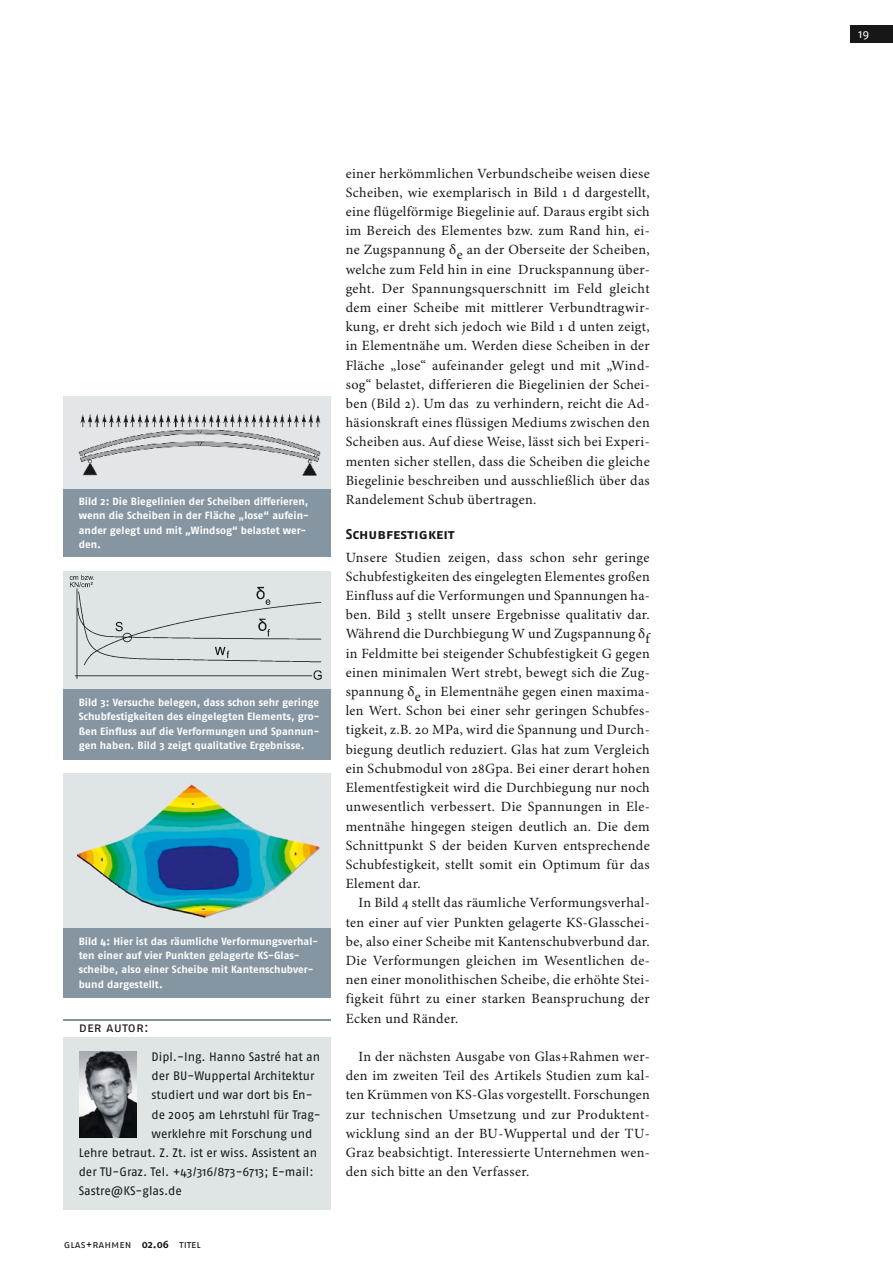
<style>
.page{position:relative;width:893px;height:1263px;background:#fff}
.page>*{position:absolute;margin:0;border:0;box-sizing:border-box;transform-origin:0 0}
.t1{font:14.1px/19.2px "Minion Pro";letter-spacing:.025em;color:#171717;text-align:justify}
.t2{font:14.1px "Fago No Bold Caps";letter-spacing:.005em;color:#171717}
.t3{font:13.5px "Fago No Regular Caps";letter-spacing:.01em;color:#171717}
.t4{font:12.3px "Fago No";color:#171717}
.t5{font:12px "Fago No";color:#fff}
.t6{font:700 10.5px/14.4px "Fago No";letter-spacing:.005em;color:#fff}
.t7{font:10.5px "Fago No Regular Caps";letter-spacing:-.005em;color:#171717}
.s1{font-family:"Fago No";font-weight:700}
</style>
<div class="page">
<hr style="left:850px;top:25px;width:43px;height:2px;background:#171717">
<div style="left:850px;top:27px;width:43px;height:16px;background:#171717"></div>
<div style="left:64px;top:1019px;width:267px;height:191px;background:#dfe5e5"></div>
<hr style="left:64px;top:1019px;width:267px;height:2px;background:#8695a2">
<div style="left:64px;top:1021px;width:267px;height:15px;background:#fff"></div>
<img style="left:79px;top:1051px;width:58px;height:87px">
<img style="left:64px;top:396px;width:267px;height:93px">
<div style="left:64px;top:571px;width:267px;height:118px;background:#dfe5e5"></div>
<img style="left:69px;top:575px;width:253px;height:105px">
<div style="left:64px;top:773px;width:267px;height:162px;background:#dfe5e5"></div>
<img style="left:72px;top:783px;width:248px;height:135px">
<div style="left:64px;top:489px;width:267px;height:67px;background:#8695a2"></div>
<div style="left:64px;top:689px;width:267px;height:70px;background:#8695a2"></div>
<div style="left:64px;top:928px;width:267px;height:69px;background:#8695a2"></div>
<p class="t6" style="left:79px;top:494px;width:232px">Bild 2: Die Biegelinien der Scheiben differieren, wenn die Scheiben in der Fläche „lose“ aufein&shy;ander gelegt und mit „Windsog“ belastet wer&shy;den.</p>
<p class="t6" style="left:79px;top:695px;width:242px;text-align:justify">Bild 3: Versuche belegen, dass schon sehr geringe Schubfestigkeiten des eingelegten Elements, gro&shy;ßen Einfluss auf die Verformungen und Spannun&shy;gen haben. Bild 3 zeigt qualitative Ergebnisse.</p>
<p class="t6" style="left:79px;top:934px;width:241px">Bild 4: Hier ist das räumliche Verformungsverhal&shy;ten einer auf vier Punkten gelagerte KS-Glas&shy;scheibe, also einer Scheibe mit Kantenschubver&shy;bund dargestellt.</p>
<p class="t3" style="left:79px;top:1020px;width:72px">der autor:</p>
<p class="t4" style="left:151px;top:1050px;width:170px">Dipl.-Ing. Hanno Sastré hat an</p>
<p class="t4" style="left:151px;top:1069px;width:164px">der BU-Wuppertal Architektur</p>
<p class="t4" style="left:151px;top:1088px;width:163px">studiert und war dort bis En-</p>
<p class="t4" style="left:151px;top:1107px;width:171px">de 2005 am Lehrstuhl für Trag-</p>
<p class="t4" style="left:151px;top:1126px;width:162px">werklehre mit Forschung und</p>
<p class="t4" style="left:79px;top:1146px;width:240px">Lehre betraut. Z. Zt. ist er wiss. Assistent an</p>
<p class="t4" style="left:79px;top:1165px;width:236px">der TU-Graz. Tel. +43/316/873-6713; E-mail:</p>
<p class="t4" style="left:79px;top:1184px;width:105px">Sastre@KS-glas.de</p>
<p class="t7" style="left:64px;top:1238px;width:139px">glas+rahmen <span class="s1">02.06</span> titel</p>
<p class="t1" style="left:346px;top:164px;width:306px">einer herkömmlichen Verbundscheibe weisen diese Scheiben, wie exemplarisch in Bild d dargestellt, eine flügelförmige Biegelinie auf. Daraus ergibt sich im Bereich des Elementes bzw. zum Rand hin, ei&shy;ne Zugspannung δe an der Oberseite der Scheiben, welche zum Feld hin in eine Druckspannung über&shy;geht. Der Spannungsquerschnitt im Feld gleicht dem einer Scheibe mit mittlerer Verbundtragwir&shy;kung, er dreht sich jedoch wie Bild d unten zeigt, in Elementnähe um. Werden diese Scheiben in der Fläche „lose“ aufeinander gelegt und mit „Wind&shy;sog“ belastet, differieren die Biegelinien der Schei&shy;ben (Bild 2). Um das zu verhindern, reicht die Ad&shy;häsionskraft eines flüssigen Mediums zwischen den Scheiben aus. Auf diese Weise, lässt sich bei Experi&shy;menten sicher stellen, dass die Scheiben die gleiche Biegelinie beschreiben und ausschließlich über das Randelement Schub übertragen.</p>
<p class="t2" style="left:346px;top:526px;width:110px">Schubfestigkeit</p>
<p class="t1" style="left:346px;top:548px;width:306px">Unsere Studien zeigen, dass schon sehr geringe Schubfestigkeiten des eingelegten Elementes großen Einfluss auf die Verformungen und Spannungen ha&shy;ben. Bild 3 stellt unsere Ergebnisse qualitativ dar.<br>Während die Durchbiegung W und Zugspannung δf in Feldmitte bei steigender Schubfestigkeit G gegen einen minimalen Wert strebt, bewegt sich die Zug&shy;spannung δe in Elementnähe gegen einen maxima&shy;len Wert. Schon bei einer sehr geringen Schubfes&shy;tigkeit, z.B. 20 MPa, wird die Spannung und Durch&shy;biegung deutlich reduziert. Glas hat zum Vergleich ein Schubmodul von 28Gpa. Bei einer derart hohen Elementfestigkeit wird die Durchbiegung nur noch unwesentlich verbessert. Die Spannungen in Ele&shy;mentnähe hingegen steigen deutlich an. Die dem Schnittpunkt S der beiden Kurven entsprechende Schubfestigkeit, stellt somit ein Optimum für das Element dar.</p>
<p class="t1" style="left:346px;top:894px;width:306px;text-indent:13px">In Bild 4 stellt das räumliche Verformungsverhal&shy;ten einer auf vier Punkten gelagerte KS-Glasschei&shy;be, also einer Scheibe mit Kantenschubverbund dar.<br>Die Verformungen gleichen im Wesentlichen de&shy;nen einer monolithischen Scheibe, die erhöhte Stei&shy;figkeit führt zu einer starken Beanspruchung der Ecken und Ränder.</p>
<p class="t1" style="left:346px;top:1047px;width:306px;text-indent:13px">In der nächsten Ausgabe von Glas+Rahmen wer&shy;den im zweiten Teil des Artikels Studien zum kal&shy;ten Krümmen von KS-Glas vorgestellt. Forschungen zur technischen Umsetzung und zur Produktent&shy;wicklung sind an der BU-Wuppertal und der TU-Graz beabsichtigt. Interessierte Unternehmen wen&shy;den sich bitte an den Verfasser.</p>
<p class="t5" style="left:858px;top:27px;width:12px">19</p>
</div>
